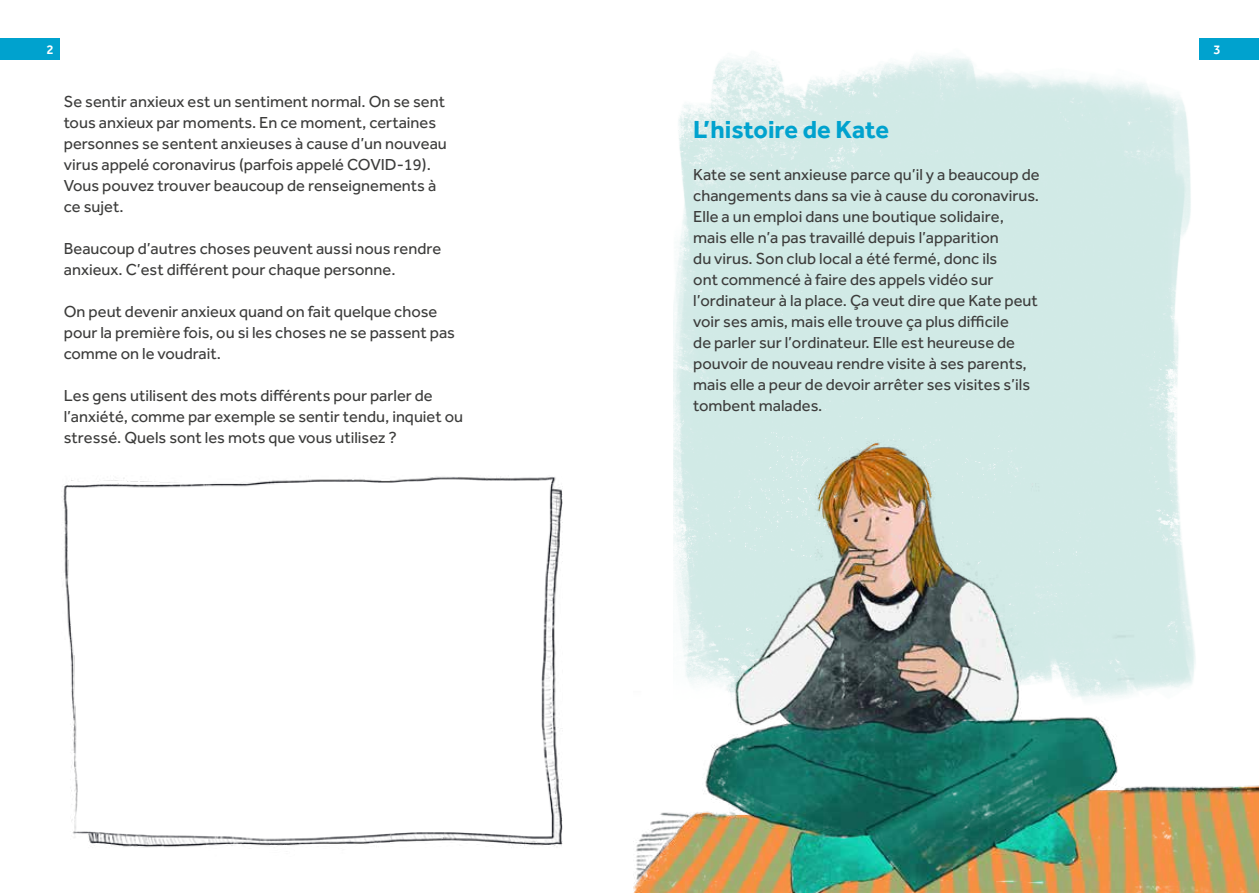
<style>
.page{position:relative;width:1259px;height:893px;background:#fff}
.page>*{position:absolute;margin:0;border:0;box-sizing:border-box;transform-origin:0 0}
.t1{font:700 25.5px "Effra";color:#00a2ce}
.t2{font:16.5px/21px "Effra";color:#3c3c3b}
.t3{font:500 13.5px "Effra";color:#fff}
</style>
<div class="page">
<img style="left:673px;top:54px;width:518px;height:258px">
<img style="left:634px;top:312px;width:625px;height:581px">
<img style="left:63px;top:476px;width:500px;height:372px">
<div style="left:0;top:38px;width:60px;height:22px;background:#00a2ce"></div>
<div style="left:1199px;top:38px;width:60px;height:22px;background:#00a2ce"></div>
<p class="t3" style="left:46px;top:41px;width:9px">2</p>
<p class="t3" style="left:1213px;top:41px;width:9px">3</p>
<p class="t2" style="left:64px;top:90px;width:384px">Se sentir anxieux est un sentiment normal. On se sent tous anxieux par moments. En ce moment, certaines personnes se sentent anxieuses à cause d’un nouveau virus appelé coronavirus (parfois appelé COVID-19).<br>Vous pouvez trouver beaucoup de renseignements à ce sujet.</p>
<p class="t2" style="left:64px;top:237px;width:379px">Beaucoup d’autres choses peuvent aussi nous rendre anxieux. C’est différent pour chaque personne.</p>
<p class="t2" style="left:64px;top:300px;width:393px">On peut devenir anxieux quand on fait quelque chose pour la première fois, ou si les choses ne se passent pas comme on le voudrait.</p>
<p class="t2" style="left:64px;top:384px;width:401px">Les gens utilisent des mots différents pour parler de l’anxiété, comme par exemple se sentir tendu, inquiet ou stressé. Quels sont les mots que vous utilisez ?</p>
<h1 class="t1" style="left:693px;top:114px;width:197px">L’histoire de Kate</h1>
<p class="t2" style="left:693px;top:164px;width:348px">Kate se sent anxieuse parce qu’il y a beaucoup de changements dans sa vie à cause du coronavirus.<br>Elle a un emploi dans une boutique solidaire, mais elle n’a pas travaillé depuis l’apparition<br>du virus. Son club local a été fermé, donc ils<br>ont commencé à faire des appels vidéo sur l’ordinateur à la place. Ça veut dire que Kate peut voir ses amis, mais elle trouve ça plus difficile<br>de parler sur l’ordinateur. Elle est heureuse de pouvoir de nouveau rendre visite à ses parents, mais elle a peur de devoir arrêter ses visites s’ils tombent malades.</p>
</div>
